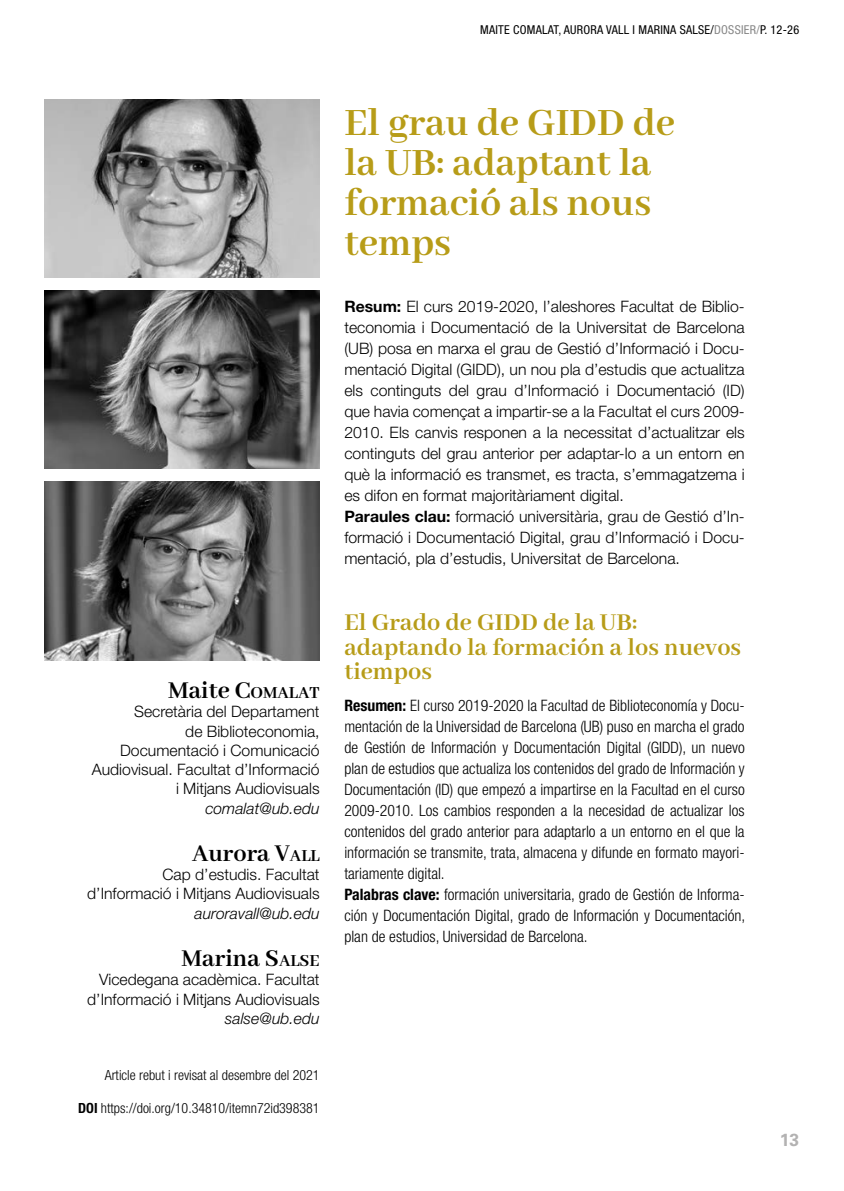
<style>
.page{position:relative;width:844px;height:1191px;background:#fff}
.page>*{position:absolute;margin:0;border:0;box-sizing:border-box;transform-origin:0 0}
.t1{font:700 42px/40.2px "Abhaya Libre";color:#b79c18}
.t2{font:700 26.25px/24.5px "Abhaya Libre";color:#b79c18}
.t3{font:700 26.25px "Abhaya Libre";color:#000}
.t4{font:700 18.38px "Abhaya Libre";color:#000}
.t5{font:700 17.5px "Univers LT Std";color:#b3b2b2}
.t6{font:300 15.75px/21px "Helvetica Neue LT Std";color:#000;text-align:right}
.t7{font:300 condensed 15.75px/21px "Helvetica Neue LT Std";color:#000}
.t8{font:italic 300 15.75px "Helvetica Neue LT Std";color:#000}
.t9{font:300 condensed 14px "Helvetica Neue LT Std";color:#000}
.t10{font:condensed 12.25px "Helvetica Neue LT Std";letter-spacing:.02em;color:#000}
.s1{color:#878787}
.s2{font-size:26.25px}
.s3{font-style:inherit}
.s4{font-size:18.38px}
.s5{font-weight:700}
</style>
<div class="page">
<img style="left:45px;top:290px;width:274px;height:179px">
<img style="left:45px;top:99px;width:274px;height:179px">
<img style="left:45px;top:481px;width:274px;height:179px">
<p class="t10" style="left:480px;top:22px;width:320px">MAITE COMALAT, AURORA VALL I MARINA SALSE/<span class="s1">DOSSIER/</span>P. 12-26</p>
<p class="t4" style="left:168px;top:683px;width:153px"><span class="s2">Maite</span> <span class="s2">C</span>OMALAT</p>
<p class="t6" style="left:92px;top:702px;width:229px;line-height:19.2px">Secretària del Departament<br>de Biblioteconomia,<br>Documentació i Comunicació<br>Audiovisual. Facultat d’Informació i Mitjans Audiovisuals</p>
<p class="t8" style="left:205px;top:798px;width:116px">comalat@ub.edu</p>
<h2 class="t3" style="left:192px;top:839px;width:129px">Aurora <span class="s3">V</span><span class="s4">ALL</span></h2>
<p class="t6" style="left:87px;top:864px;width:234px;line-height:19.2px">Cap d’estudis. Facultat d’Informació i Mitjans Audiovisuals</p>
<p class="t8" style="left:194px;top:903px;width:126px">auroravall@ub.edu</p>
<h2 class="t3" style="left:181px;top:944px;width:139px">Marina <span class="s3">S</span><span class="s4">ALSE</span></h2>
<p class="t6" style="left:87px;top:969px;width:234px;line-height:19.2px">Vicedegana acadèmica. Facultat d’Informació i Mitjans Audiovisuals</p>
<p class="t8" style="left:225px;top:1008px;width:96px">salse@ub.edu</p>
<p class="t9" style="left:105px;top:1066px;width:216px">Article rebut i revisat al desembre del 2021</p>
<p class="t9" style="left:78px;top:1100px;width:243px"><span class="s5">DOI</span> https://doi.org/10.34810/itemn72id398381</p>
<h1 class="t1" style="left:344px;top:104px;width:332px">El grau de GIDD de la UB: adaptant la formació als nous temps</h1>
<p class="t6" style="left:344px;top:295px;width:401px;text-align:left"><span class="s5">Resum:</span> El curs 2019-2020, l’aleshores Facultat de Biblio&shy;teconomia i Documentació de la Universitat de Barcelona (UB) posa en marxa el grau de Gestió d’Informació i Docu&shy;mentació Digital (GIDD), un nou pla d’estudis que actualitza els continguts del grau d’Informació i Documentació (ID) que havia començat a impartir-se a la Facultat el curs 2009- 2010. Els canvis responen a la necessitat d’actualitzar els continguts del grau anterior per adaptar-lo a un entorn en què la informació es transmet, es tracta, s’emmagatzema i es difon en format majoritàriament digital.<br><span class="s5">Paraules clau:</span> formació universitària, grau de Gestió d’In&shy;formació i Documentació Digital, grau d’Informació i Docu&shy;mentació, pla d’estudis, Universitat de Barcelona.</p>
<h2 class="t2" style="left:344px;top:611px;width:398px">El Grado de GIDD de la UB: adaptando la formación a los nuevos tiempos</h2>
<p class="t7" style="left:344px;top:694px;width:402px"><span class="s5">Resumen:</span> El curso 2019-2020 la Facultad de Biblioteconomía y Docu&shy;mentación de la Universidad de Barcelona (UB) puso en marcha el grado de Gestión de Información y Documentación Digital (GIDD), un nuevo plan de estudios que actualiza los contenidos del grado de Información y Documentación (ID) que empezó a impartirse en la Facultad en el curso 2009-2010. Los cambios responden a la necesidad de actualizar los contenidos del grado anterior para adaptarlo a un entorno en el que la información se transmite, trata, almacena y difunde en formato mayori&shy;tariamente digital.<br><span class="s5">Palabras clave:</span> formación universitaria, grado de Gestión de Informa&shy;ción y Documentación Digital, grado de Información y Documentación, plan de estudios, Universidad de Barcelona.</p>
<p class="t5" style="left:779px;top:1129px;width:21px">13</p>
</div>
